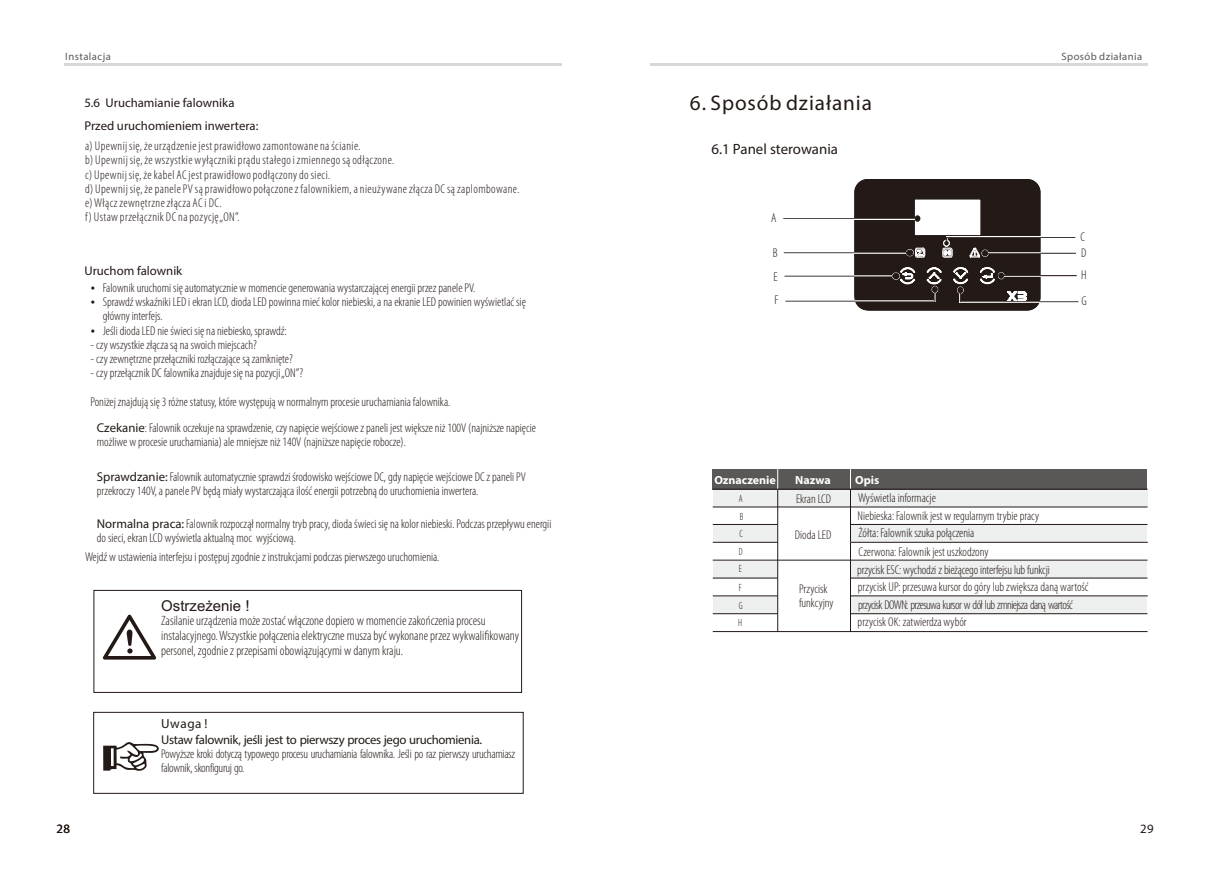
<style>
.page{position:relative;width:1212px;height:893px;background:#fff}
.page>*{position:absolute;margin:0;border:0;box-sizing:border-box;transform-origin:0 0}
.t1{font:21.3px "Myriad Pro";letter-spacing:.04em;color:#231916}
.t2{font:15px "Arial";color:#231916}
.t3{font:14.85px "Myriad Pro";color:#231916}
.t4{font:300 condensed 13.5px/15px "Myriad Pro";color:#231916}
.t5{font:13.2px "Myriad Pro";letter-spacing:.04em;color:#231916}
.t6{font:300 condensed 12.75px/14.2px "Myriad Pro";color:#231916}
.t7{font:300 condensed 12.75px/14.2px "Myriad Pro";letter-spacing:.03em;color:#231916}
.t8{font:300 condensed 12.75px/14.2px "Myriad Pro";letter-spacing:-.02em;color:#231916}
.t9{font:12.75px "Myriad Pro";color:#231916}
.t10{font:12.75px "Myriad Pro";letter-spacing:-.025em;color:#231916}
.t11{font:300 condensed 12.75px "Myriad Pro";letter-spacing:-.045em;color:#231916}
.t12{font:700 11.7px "Myriad Pro";color:#fff}
.t13{font:10.65px "Myriad Pro";letter-spacing:.04em;color:#595857}
.t14{font:300 condensed 10.5px/17.7px "Myriad Pro";color:#231916;text-align:justify;scale:.9 1}
.s1{font-weight:400;font-stretch:normal}
</style>
<div class="page">
<div style="left:713px;top:489px;width:434px;height:18px;background:#eeefef"></div>
<div style="left:93px;top:590px;width:429px;height:103px;border:1px solid #231916"></div>
<svg style="left:103px;top:614px;width:53px;height:46px"></svg>
<div style="left:93px;top:712px;width:431px;height:82px;border:1px solid #231916"></div>
<svg style="left:103px;top:742px;width:56px;height:29px"></svg>
<div style="left:713px;top:596px;width:65px;height:18px;background:#eeefef"></div>
<div style="left:713px;top:561px;width:65px;height:18px;background:#eeefef"></div>
<div style="left:850px;top:524px;width:297px;height:18px;background:#eeefef"></div>
<div style="left:850px;top:596px;width:297px;height:18px;background:#eeefef"></div>
<div style="left:713px;top:524px;width:65px;height:18px;background:#eeefef"></div>
<div style="left:713px;top:469px;width:434px;height:21px;background:#595857"></div>
<hr style="left:850px;top:524px;width:297px;height:1px;background:#231916">
<hr style="left:850px;top:542px;width:298px;height:1px;background:#231916">
<hr style="left:713px;top:560px;width:434px;height:1px;background:#231916">
<hr style="left:777px;top:490px;width:1px;height:142px;background:#231916">
<svg style="left:777px;top:469px;width:1px;height:20px"></svg>
<svg style="left:850px;top:469px;width:1px;height:20px"></svg>
<hr style="left:850px;top:489px;width:1px;height:53px;background:#231916">
<div style="left:850px;top:561px;width:297px;height:18px;background:#eeefef"></div>
<hr style="left:850px;top:578px;width:297px;height:1px;background:#231916">
<hr style="left:850px;top:596px;width:298px;height:1px;background:#231916">
<hr style="left:850px;top:613px;width:297px;height:1px;background:#231916">
<hr style="left:713px;top:631px;width:434px;height:1px;background:#231916">
<hr style="left:713px;top:524px;width:65px;height:1px;background:#231916">
<hr style="left:713px;top:542px;width:65px;height:1px;background:#231916">
<hr style="left:713px;top:578px;width:65px;height:1px;background:#231916">
<hr style="left:713px;top:596px;width:65px;height:1px;background:#231916">
<hr style="left:850px;top:543px;width:1px;height:89px;background:#231916">
<hr style="left:713px;top:613px;width:65px;height:1px;background:#231916">
<hr style="left:713px;top:489px;width:434px;height:1px;background:#231916">
<hr style="left:713px;top:507px;width:434px;height:1px;background:#231916">
<hr style="left:651px;top:64px;width:497px;height:2px;background:#d8d8d8">
<hr style="left:64px;top:64px;width:497px;height:2px;background:#d8d8d8">
<hr style="left:1040px;top:192px;width:1px;height:105px;background:#212830">
<hr style="left:868px;top:179px;width:159px;height:1px;background:#212830">
<hr style="left:868px;top:310px;width:159px;height:1px;background:#212830">
<hr style="left:854px;top:192px;width:1px;height:105px;background:#212830">
<svg style="left:855px;top:179px;width:13px;height:10px"></svg>
<svg style="left:1027px;top:179px;width:13px;height:10px"></svg>
<div style="left:855px;top:180px;width:185px;height:130px;background:#231916;border:1px solid #231916;border-radius:13px"></div>
<hr style="left:915px;top:198px;width:65px;height:1px;background:#212830">
<svg style="left:1007px;top:292px;width:33px;height:18px"></svg>
<hr style="left:783px;top:218px;width:132px;height:1px;background:#231916">
<hr style="left:812px;top:252px;width:95px;height:2px;background:#fff">
<hr style="left:784px;top:252px;width:122px;height:1px;background:#231916">
<hr style="left:946px;top:237px;width:129px;height:1px;background:#231916">
<hr style="left:988px;top:252px;width:90px;height:2px;background:#fff">
<svg style="left:906px;top:199px;width:82px;height:59px"></svg>
<hr style="left:988px;top:253px;width:88px;height:1px;background:#231916">
<hr style="left:784px;top:275px;width:108px;height:2px;background:#fff">
<div style="left:892px;top:273px;width:8px;height:6px;background:#716b68;border:1px solid #fff;border-radius:50%"></div>
<svg style="left:893px;top:268px;width:22px;height:16px"></svg>
<hr style="left:784px;top:276px;width:109px;height:1px;background:#231916">
<hr style="left:781px;top:300px;width:154px;height:2px;background:#fff">
<hr style="left:785px;top:301px;width:150px;height:1px;background:#231916">
<svg style="left:927px;top:268px;width:14px;height:34px"></svg>
<hr style="left:959px;top:301px;width:115px;height:2px;background:#fff">
<hr style="left:960px;top:301px;width:118px;height:1px;background:#231916">
<svg style="left:953px;top:267px;width:14px;height:35px"></svg>
<hr style="left:1000px;top:275px;width:78px;height:2px;background:#fff">
<svg style="left:980px;top:267px;width:24px;height:17px"></svg>
<hr style="left:1004px;top:275px;width:73px;height:1px;background:#231916">
<p class="t13" style="left:65px;top:52px;width:47px">Instalacja</p>
<p class="t9" style="left:84px;top:97px;width:152px">5.6 Uruchamianie falownika</p>
<p class="t7" style="left:85px;top:140px;width:436px">a) Upewnij się, że urządzenie jest prawidłowo zamontowane na ścianie.<br>b) Upewnij się, że wszystkie wyłączniki prądu stałego i zmiennego są odłączone.<br>c) Upewnij się, że kabel AC jest prawidłowo podłączony do sieci.<br>d) Upewnij się, że panele PV są prawidłowo połączone z falownikiem, a nieużywane złącza DC są zaplombowane. e) Włącz zewnętrzne złącza AC i DC.<br>f) Ustaw przełącznik DC na pozycję „ON”.</p>
<p class="t9" style="left:84px;top:121px;width:175px">Przed uruchomieniem inwertera:</p>
<p class="t9" style="left:84px;top:266px;width:99px">Uruchom falownik</p>
<p class="t6" style="left:103px;top:282px;width:425px">Falownik uruchomi się automatycznie w momencie generowania wystarczającej energii przez panele PV.<br>Sprawdź wskaźniki LED i ekran LCD, dioda LED powinna mieć kolor niebieski, a na ekranie LED powinien wyświetlać się główny interfejs.<br>Jeśli dioda LED nie świeci się na niebiesko, sprawdź:</p>
<p class="t6" style="left:90px;top:338px;width:168px">- czy wszystkie złącza są na swoich miejscach?</p>
<p class="t6" style="left:90px;top:353px;width:204px">- czy zewnętrzne przełączniki rozłączające są zamknięte?</p>
<p class="t6" style="left:90px;top:367px;width:214px">- czy przełącznik DC falownika znajduje się na pozycji „ON”?</p>
<p class="t6" style="left:90px;top:395px;width:361px">Poniżej znajdują się 3 różne statusy, które występują w normalnym procesie uruchamiania falownika.</p>
<p class="t6" style="left:97px;top:421px;width:441px"><span class="s1">Czekanie</span>: Falownik oczekuje na sprawdzenie, czy napięcie wejściowe z paneli jest większe niż 100V (najniższe napięcie możliwe w procesie uruchamiania) ale mniejsze niż 140V (najniższe napięcie robocze).</p>
<p class="t6" style="left:97px;top:471px;width:431px"><span class="s1">Sprawdzanie:</span>Falownik automatycznie sprawdzi środowisko wejściowe DC, gdy napięcie wejściowe DC z paneli PV przekroczy 140V, a panele PV będą miały wystarczająca ilość energii potrzebną do uruchomienia inwertera.</p>
<p class="t6" style="left:97px;top:517px;width:456px"><span class="s1">Normalna praca:</span>Falownik rozpoczął normalny tryb pracy, dioda świeci się na kolor niebieski. Podczas przepływu energii do sieci, ekran LCD wyświetla aktualną moc wyjściową.</p>
<p class="t6" style="left:85px;top:551px;width:356px">Wejdź w ustawienia interfejsu i postępuj zgodnie z instrukcjami podczas pierwszego uruchomienia.</p>
<p class="t2" style="left:161px;top:600px;width:90px">Ostrzeżenie !</p>
<p class="t4" style="left:161px;top:615px;width:359px">Zasilanie urządzenia może zostać włączone dopiero w momencie zakończenia procesu instalacyjnego. Wszystkie połączenia elektryczne musza być wykonane przez wykwalifikowany personel, zgodnie z przepisami obowiązującymi w danym kraju.</p>
<p class="t5" style="left:161px;top:718px;width:48px">Uwaga !</p>
<p class="t10" style="left:161px;top:734px;width:322px">Ustaw falownik, jeśli jest to pierwszy proces jego uruchomienia.</p>
<p class="t8" style="left:161px;top:748px;width:355px">Powyższe kroki dotyczą typowego procesu uruchamiania falownika. Jeśli po raz pierwszy uruchamiasz falownik, skonfiguruj go.</p>
<h1 class="t1" style="left:690px;top:94px;width:184px">6. Sposób działania</h1>
<p class="t3" style="left:711px;top:143px;width:128px">6.1 Panel sterowania</p>
<p class="t6" style="left:771px;top:212px;width:7px">A</p>
<p class="t6" style="left:773px;top:242px;width:6px;line-height:23.5px">B<br>E</p>
<p class="t13" style="left:1061px;top:52px;width:82px">Sposób działania</p>
<p class="t6" style="left:1080px;top:231px;width:8px;line-height:15.5px">C<br>D</p>
<p class="t6" style="left:1081px;top:269px;width:7px">H</p>
<p class="t6" style="left:775px;top:293px;width:6px">F</p>
<p class="t6" style="left:1081px;top:295px;width:7px">G</p>
<p class="t12" style="left:714px;top:475px;width:63px">Oznaczenie</p>
<p class="t12" style="left:795px;top:475px;width:37px">Nazwa</p>
<p class="t12" style="left:855px;top:475px;width:26px">Opis</p>
<p class="t14" style="left:739px;top:490px;width:6px">A</p>
<p class="t6" style="left:796px;top:492px;width:37px">Ekran LCD</p>
<p class="t6" style="left:858px;top:491px;width:79px">Wyświetla informacje</p>
<p class="t14" style="left:739px;top:508px;width:6px">B C D</p>
<p class="t14" style="left:739px;top:560px;width:5px">E</p>
<p class="t14" style="left:738px;top:579px;width:7px">F G H</p>
<p class="t6" style="left:795px;top:528px;width:38px">Dioda LED</p>
<p class="t6" style="left:799px;top:582px;width:36px">Przycisk funkcyjny</p>
<p class="t6" style="left:858px;top:510px;width:183px">Niebieska: Falownik jest w regularnym trybie pracy</p>
<p class="t6" style="left:859px;top:546px;width:131px">Czerwona: Falownik jest uszkodzony</p>
<p class="t6" style="left:858px;top:526px;width:117px">Żółta: Falownik szuka połączenia</p>
<p class="t6" style="left:857px;top:563px;width:194px">przycisk ESC: wychodzi z bieżącego interfejsu lub funkcji</p>
<p class="t6" style="left:858px;top:581px;width:232px">przycisk UP: przesuwa kursor do góry lub zwiększa daną wartość</p>
<p class="t11" style="left:858px;top:599px;width:216px">przycisk DOWN: przesuwa kursor w dół lub zmniejsza daną wartość</p>
<p class="t6" style="left:858px;top:616px;width:111px">przycisk OK: zatwierdza wybór</p>
<p class="t9" style="left:56px;top:824px;width:15px">28</p>
<p class="t9" style="left:1140px;top:824px;width:15px">29</p>
</div>
